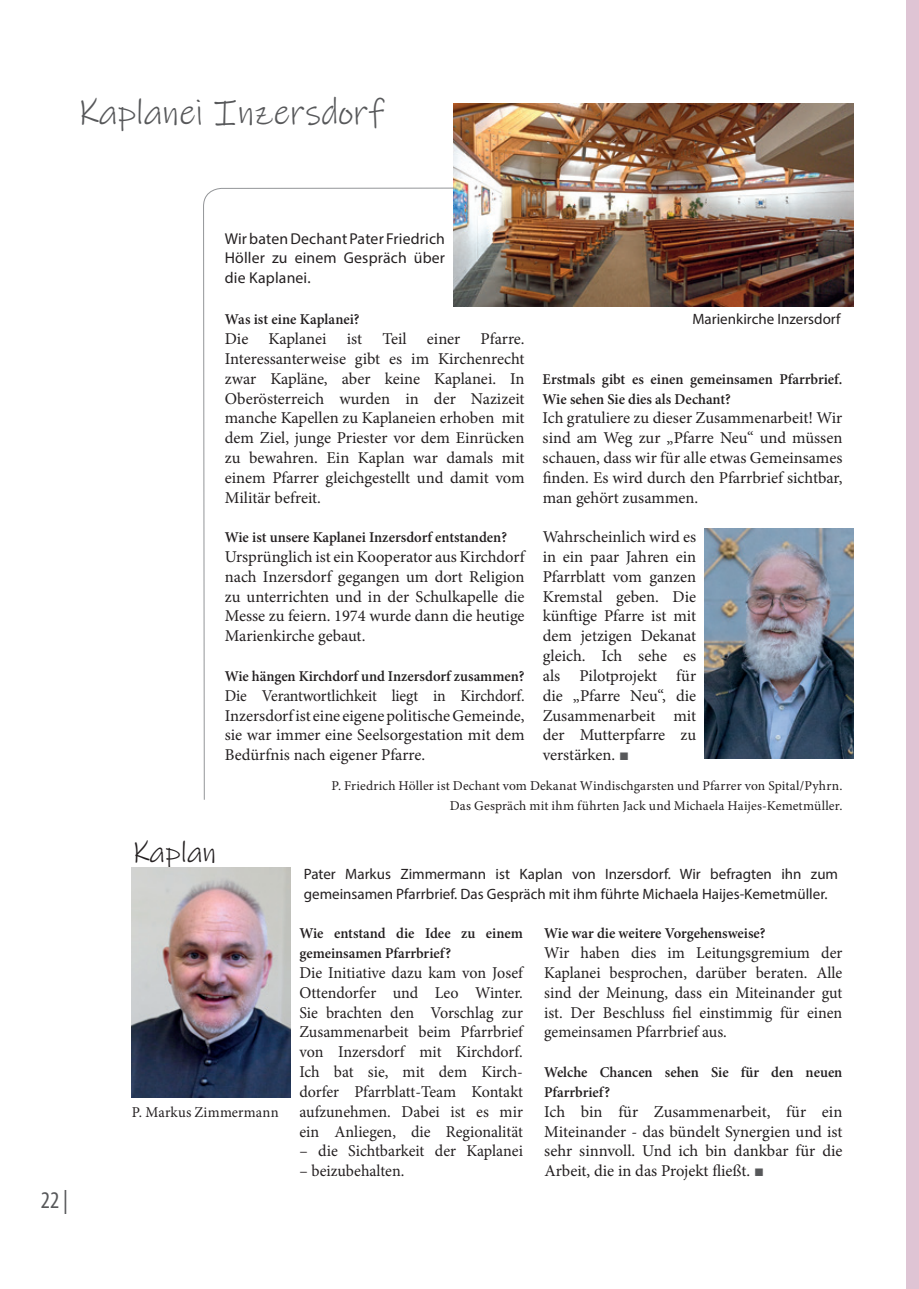
<style>
.page{position:relative;width:919px;height:1289px;background:#fff}
.page>*{position:absolute;margin:0;border:0;box-sizing:border-box;transform-origin:0 0}
.t1{font:36px "Ink Free";color:#57585a}
.t2{font:30px "Ink Free";color:#231f20}
.t3{font:condensed 24px "Myriad Pro";color:#57585a}
.t4{font:16.5px/19.8px "Minion Pro";color:#231f20;text-align:justify}
.t5{font:16.5px/19.8px "Minion Pro";color:#231f20;text-align:justify;scale:.95 1}
.t6{font:15.75px/19.4px "Myriad Pro";letter-spacing:.01em;color:#231f20;text-align:justify}
.t7{font:600 15px/19.8px "Minion Pro";color:#231f20}
.t8{font:15px/19.8px "Myriad Pro";color:#231f20}
.t9{font:15px "Minion Pro";letter-spacing:.015em;color:#231f20}
.t10{font:13.5px/19.5px "Minion Pro";letter-spacing:.01em;color:#231f20;text-align:right}
.s1{font-family:"Times New Roman";color:#57585a}
</style>
<div class="page">
<svg style="left:203px;top:187px;width:448px;height:613px"></svg>
<img style="left:453px;top:103px;width:400px;height:203px">
<img style="left:132px;top:867px;width:159px;height:230px">
<img style="left:704px;top:529px;width:149px;height:229px">
<div style="left:906px;top:0;width:12px;height:1288px;background:#dfc4d4"></div>
<h1 class="t1" style="left:78px;top:89px;width:307px">Kaplanei Inzersdorf</h1>
<h3 class="t3" style="left:41px;top:1185px;width:29px">22 |</h3>
<p class="t6" style="left:225px;top:229px;width:222px">Wir baten Dechant Pater Friedrich Höller zu einem Gespräch über die Kaplanei.</p>
<p class="t7" style="left:225px;top:309px;width:136px">Was ist eine Kaplanei?</p>
<p class="t4" style="left:225px;top:329px;width:301px">Die Kaplanei ist Teil einer Pfarre.<br>Interessanterweise gibt es im Kirchenrecht zwar Kapläne, aber keine Kaplanei. In Oberösterreich wurden in der Nazizeit manche Kapellen zu Kaplaneien erhoben mit dem Ziel, junge Priester vor dem Einrücken zu bewahren. Ein Kaplan war damals mit einem Pfarrer gleichgestellt und damit vom Militär befreit.</p>
<p class="t7" style="left:225px;top:527px;width:284px">Wie ist unsere Kaplanei Inzersdorf entstanden?</p>
<p class="t4" style="left:225px;top:547px;width:301px">Ursprünglich ist ein Kooperator aus Kirchdorf nach Inzersdorf gegangen um dort Religion zu unterrichten und in der Schulkapelle die Messe zu feiern. 1974 wurde dann die heutige Marienkirche gebaut.</p>
<p class="t7" style="left:225px;top:666px;width:301px">Wie hängen Kirchdorf und Inzersdorf zusammen?</p>
<p class="t5" style="left:225px;top:685px;width:317px">Die Verantwortlichkeit liegt in Kirchdorf.<br>Inzersdorfist eine eigenepolitischeGemeinde, sie war immer eine Seelsorgestation mit dem Bedürfnis nach eigener Pfarre.</p>
<p class="t8" style="left:692px;top:308px;width:150px">Marienkirche Inzersdorf</p>
<p class="t7" style="left:542px;top:369px;width:301px">Erstmals gibt es einen gemeinsamen Pfarrbrief.<br>Wie sehen Sie dies als Dechant?</p>
<p class="t4" style="left:542px;top:408px;width:301px">Ich gratuliere zu dieser Zusammenarbeit! Wir sind am Weg zur „Pfarre Neu“ und müssen schauen, dass wir für alle etwas Gemeinsames finden. Es wird durch den Pfarrbrief sichtbar, man gehört zusammen.</p>
<p class="t4" style="left:542px;top:527px;width:155px">Wahrscheinlich wird es in ein paar Jahren ein Pfarrblatt vom ganzen Kremstal geben. Die künftige Pfarre ist mit dem jetzigen Dekanat gleich. Ich sehe es als Pilotprojekt für die „Pfarre Neu“, die Zusammenarbeit mit der Mutterpfarre zu verstärken. <span class="s1">■</span></p>
<h2 class="t2" style="left:132px;top:832px;width:86px">Kaplan</h2>
<p class="t9" style="left:132px;top:1101px;width:148px">P. Markus Zimmermann</p>
<p class="t10" style="left:331px;top:776px;width:512px">P. Friedrich Höller ist Dechant vom Dekanat Windischgarsten und Pfarrer von Spital/Pyhrn.<br>Das Gespräch mit ihm führten Jack und Michaela Haijes-Kemetmüller.</p>
<p class="t8" style="left:304px;top:863px;width:536px">Pater Markus Zimmermann ist Kaplan von Inzersdorf. Wir befragten ihn zum gemeinsamen Pfarrbrief. Das Gespräch mit ihm führte Michaela Haijes-Kemetmüller.</p>
<p class="t7" style="left:299px;top:923px;width:225px">Wie entstand die Idee zu einem gemeinsamen Pfarrbrief?</p>
<p class="t4" style="left:299px;top:962px;width:225px">Die Initiative dazu kam von Josef Ottendorfer und Leo Winter.<br>Sie brachten den Vorschlag zur Zusammenarbeit beim Pfarrbrief von Inzersdorf mit Kirchdorf.<br>Ich bat sie, mit dem Kirch&shy;dorfer Pfarrblatt-Team Kontakt aufzunehmen. Dabei ist es mir ein Anliegen, die Regionalität</p>
<p class="t4" style="left:299px;top:1141px;width:225px">– die Sichtbarkeit der Kaplanei</p>
<p class="t4" style="left:299px;top:1160px;width:106px">– beizubehalten.</p>
<p class="t7" style="left:544px;top:923px;width:223px">Wie war die weitere Vorgehensweise?</p>
<p class="t4" style="left:544px;top:943px;width:300px">Wir haben dies im Leitungsgremium der Kaplanei besprochen, darüber beraten. Alle sind der Meinung, dass ein Miteinander gut ist. Der Beschluss fiel einstimmig für einen gemeinsamen Pfarrbrief aus.</p>
<p class="t7" style="left:544px;top:1062px;width:299px">Welche Chancen sehen Sie für den neuen<br>Pfarrbrief?</p>
<p class="t4" style="left:544px;top:1101px;width:300px">Ich bin für Zusammenarbeit, für ein Miteinander - das bündelt Synergien und ist sehr sinnvoll. Und ich bin dankbar für die Arbeit, die in das Projekt fließt. <span class="s1">■</span></p>
</div>
